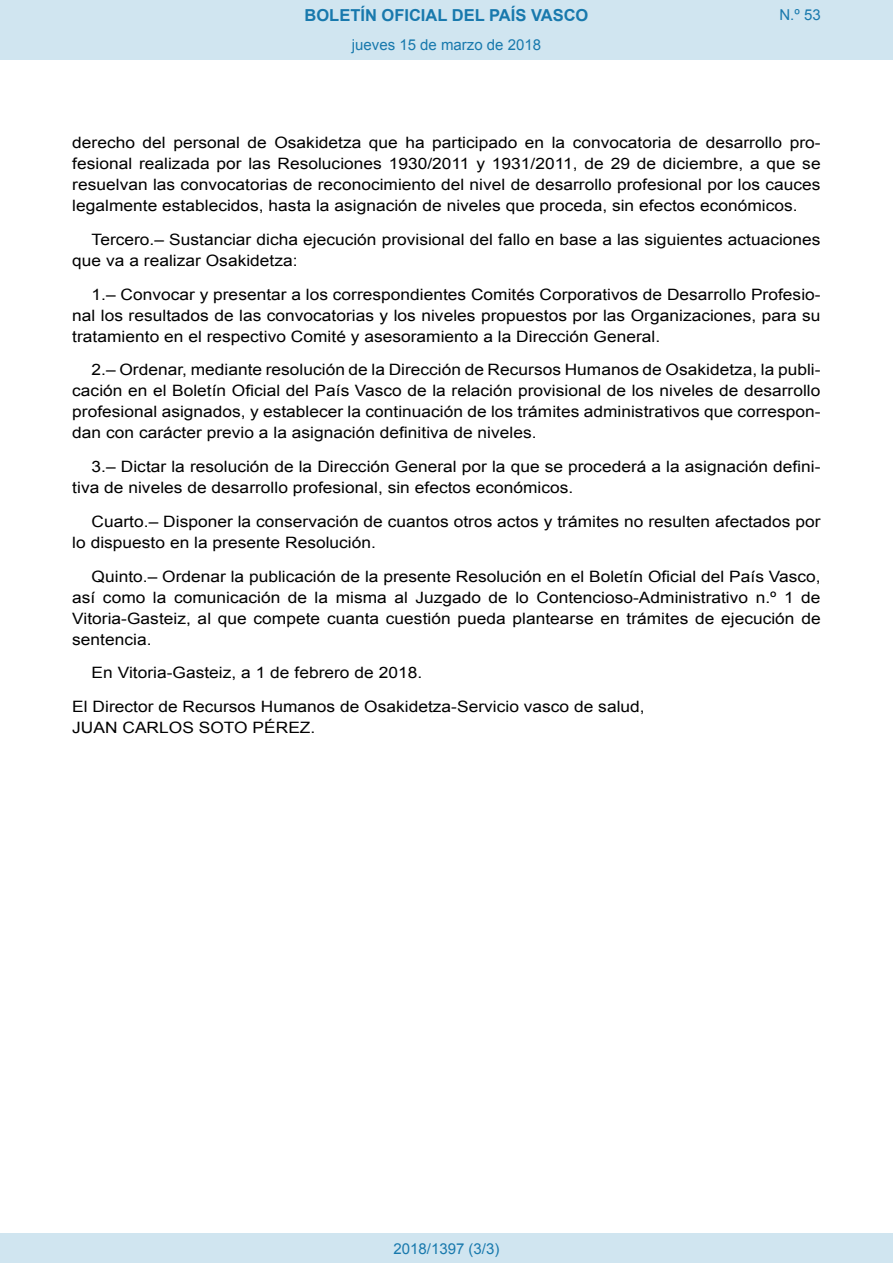
<style>
.page{position:relative;width:893px;height:1263px;background:#fff}
.page>*{position:absolute;margin:0;border:0;box-sizing:border-box;transform-origin:0 0}
.t1{font:700 16.5px "Arial";color:#1879ad}
.BOPVDetalle{font:15.6px/21px "Arial";color:#000;text-align:justify;scale:1.11 1}
.BOPVFirmaPuesto{font:15.6px "Arial";color:#000;scale:1.11 1}
.BOPVFirmaLugFec{font:15.6px "Arial";color:#000;scale:1.11 1}
.BOPVFirmaNombre{font:15.6px "Arial";color:#000;scale:1.11 1}
.Paginacion_Centro{font:15px "Arial";color:#1879ad}
</style>
<div class="page">
<div style="left:0;top:0;width:893px;height:60px;background:#d0e5f0"></div>
<div style="left:0;top:1233px;width:893px;height:30px;background:#d0e5f0"></div>
<p class="t1" style="left:305px;top:4px;width:285px">BOLETÍN OFICIAL DEL PAÍS VASCO</p>
<p class="Paginacion_Centro" style="left:352px;top:35px;width:191px">jueves 15 de marzo de 2018</p>
<p class="Paginacion_Centro" style="left:779px;top:5px;width:43px">N.º 53</p>
<p class="BOPVDetalle" style="left:72px;top:132px;width:676px">derecho del personal de Osakidetza que ha participado en la convocatoria de desarrollo pro&shy;fesional realizada por las Resoluciones 1930/2011 y 1931/2011, de 29 de diciembre, a que se resuelvan las convocatorias de reconocimiento del nivel de desarrollo profesional por los cauces legalmente establecidos, hasta la asignación de niveles que proceda, sin efectos económicos.</p>
<p class="BOPVDetalle" style="left:72px;top:229px;width:676px;text-indent:19px">Tercero.– Sustanciar dicha ejecución provisional del fallo en base a las siguientes actuaciones que va a realizar Osakidetza:</p>
<p class="BOPVDetalle" style="left:72px;top:284px;width:676px;text-indent:19px">1.– Convocar y presentar a los correspondientes Comités Corporativos de Desarrollo Profesio&shy;nal los resultados de las convocatorias y los niveles propuestos por las Organizaciones, para su tratamiento en el respectivo Comité y asesoramiento a la Dirección General.</p>
<p class="BOPVDetalle" style="left:72px;top:360px;width:676px;text-indent:19px">2.– Ordenar, mediante resolución de la Dirección de Recursos Humanos de Osakidetza, la publi&shy;cación en el Boletín Oficial del País Vasco de la relación provisional de los niveles de desarrollo profesional asignados, y establecer la continuación de los trámites administrativos que correspon&shy;dan con carácter previo a la asignación definitiva de niveles.</p>
<p class="BOPVDetalle" style="left:72px;top:456px;width:676px;text-indent:19px">3.– Dictar la resolución de la Dirección General por la que se procederá a la asignación defini&shy;tiva de niveles de desarrollo profesional, sin efectos económicos.</p>
<p class="BOPVDetalle" style="left:72px;top:511px;width:676px;text-indent:19px">Cuarto.– Disponer la conservación de cuantos otros actos y trámites no resulten afectados por lo dispuesto en la presente Resolución.</p>
<p class="BOPVDetalle" style="left:72px;top:566px;width:676px;text-indent:19px">Quinto.– Ordenar la publicación de la presente Resolución en el Boletín Oficial del País Vasco, así como la comunicación de la misma al Juzgado de lo Contencioso-Administrativo n.º 1 de Vitoria-Gasteiz, al que compete cuanta cuestión pueda plantearse en trámites de ejecución de sentencia.</p>
<p class="BOPVFirmaLugFec" style="left:92px;top:663px;width:299px">En Vitoria-Gasteiz, a 1 de febrero de 2018.</p>
<p class="BOPVFirmaPuesto" style="left:72px;top:696px;width:517px">El Director de Recursos Humanos de Osakidetza-Servicio vasco de salud,</p>
<p class="BOPVFirmaNombre" style="left:72px;top:717px;width:220px">JUAN CARLOS SOTO PÉREZ.</p>
<p class="Paginacion_Centro" style="left:393px;top:1238px;width:107px">2018/1397 (3/3)</p>
</div>
